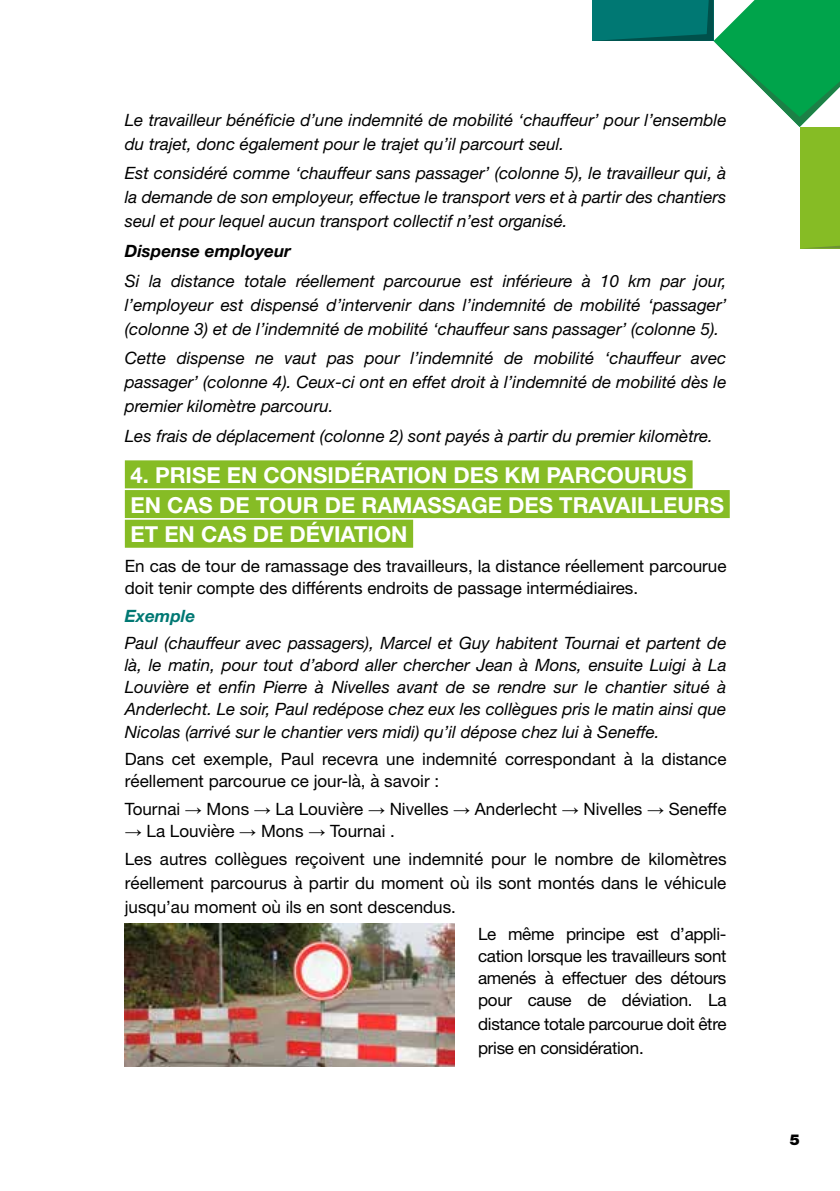
<style>
.page{position:relative;width:840px;height:1191px;background:#fff}
.page>*{position:absolute;margin:0;border:0;box-sizing:border-box;transform-origin:0 0}
.t1{font:700 22px/29.6px "Helvetica Neue LT Pro";color:#fff}
.t2{font:italic 17px/24px "Helvetica Neue LT Pro";color:#000;text-align:justify}
.t3{font:17px/22px "Helvetica Neue";color:#000}
.t4{font:17px/24px "Helvetica Neue";letter-spacing:-.02em;color:#000}
.t5{font:italic 700 17px "Helvetica Neue LT Pro";color:#000}
.t6{font:italic 700 17px "Helvetica Neue LT Pro";color:#007873}
.t7{font:900 15px "Helvetica Neue LT Std";color:#000}
.s1{font-family:"Arial"}
</style>
<div class="page">
<svg style="left:592px;top:0;width:247px;height:248px"></svg>
<div style="left:125px;top:460px;width:567px;height:28px;background:#86bc25"></div>
<div style="left:125px;top:490px;width:604px;height:28px;background:#86bc25"></div>
<div style="left:125px;top:520px;width:288px;height:28px;background:#86bc25"></div>
<img style="left:125px;top:923px;width:329px;height:143px">
<p class="t2" style="left:125px;top:107px;width:602px">Le travailleur bénéficie d’une indemnité de mobilité ‘chauffeur’ pour l’ensemble du trajet, donc également pour le trajet qu’il parcourt seul.</p>
<p class="t2" style="left:125px;top:161px;width:602px">Est considéré comme ‘chauffeur sans passager’ (colonne 5), le travailleur qui, à la demande de son employeur, effectue le transport vers et à partir des chantiers seul et pour lequel aucun transport collectif n’est organisé.</p>
<p class="t5" style="left:125px;top:240px;width:167px">Dispense employeur</p>
<p class="t2" style="left:125px;top:268px;width:602px">Si la distance totale réellement parcourue est inférieure à 10 km par jour, l’employeur est dispensé d’intervenir dans l’indemnité de mobilité ‘passager’ (colonne 3) et de l’indemnité de mobilité ‘chauffeur sans passager’ (colonne 5).</p>
<p class="t2" style="left:125px;top:346px;width:602px">Cette dispense ne vaut pas pour l’indemnité de mobilité ‘chauffeur avec passager’ (colonne 4). Ceux-ci ont en effet droit à l’indemnité de mobilité dès le premier kilomètre parcouru.</p>
<p class="t2" style="left:125px;top:423px;width:589px">Les frais de déplacement (colonne 2) sont payés à partir du premier kilomètre.</p>
<p class="t1" style="left:130px;top:460px;width:594px">4. PRISE EN CONSIDÉRATION DES KM PARCOURUS<br>EN CAS DE TOUR DE RAMASSAGE DES TRAVAILLEURS<br>ET EN CAS DE DÉVIATION</p>
<p class="t3" style="left:125px;top:556px;width:603px">En cas de tour de ramassage des travailleurs, la distance réellement parcourue doit tenir compte des différents endroits de passage intermédiaires.</p>
<p class="t6" style="left:125px;top:605px;width:72px">Exemple</p>
<p class="t2" style="left:125px;top:632px;width:602px;line-height:22px">Paul (chauffeur avec passagers), Marcel et Guy habitent Tournai et partent de là, le matin, pour tout d’abord aller chercher Jean à Mons, ensuite Luigi à La Louvière et enfin Pierre à Nivelles avant de se rendre sur le chantier situé à Anderlecht. Le soir, Paul redépose chez eux les collègues pris le matin ainsi que Nicolas (arrivé sur le chantier vers midi) qu’il dépose chez lui à Seneffe.</p>
<p class="t3" style="left:125px;top:749px;width:603px">Dans cet exemple, Paul recevra une indemnité correspondant à la distance réellement parcourue ce jour-là, à savoir :</p>
<p class="t3" style="left:125px;top:799px;width:602px">Tournai <span class="s1">→</span> Mons <span class="s1">→</span> La Louvière <span class="s1">→</span> Nivelles <span class="s1">→</span> Anderlecht <span class="s1">→</span> Nivelles <span class="s1">→</span> Seneffe</p>
<p class="t3" style="left:125px;top:818px;width:602px;line-height:27.6px"><span class="s1">→</span> La Louvière <span class="s1">→</span> Mons <span class="s1">→</span> Tournai .<br>Les autres collègues reçoivent une indemnité pour le nombre de kilomètres</p>
<p class="t3" style="left:125px;top:871px;width:602px;line-height:24px">réellement parcourus à partir du moment où ils sont montés dans le véhicule jusqu’au moment où ils en sont descendus.</p>
<p class="t3" style="left:478px;top:923px;width:250px;text-align:justify">Le même principe est d’appli&shy;cation lorsque les travailleurs sont amenés à effectuer des détours pour cause de déviation. La</p>
<p class="t4" style="left:478px;top:1012px;width:250px">distance totale parcourue doit être prise en considération.</p>
<p class="t7" style="left:789px;top:1130px;width:12px">5</p>
</div>
